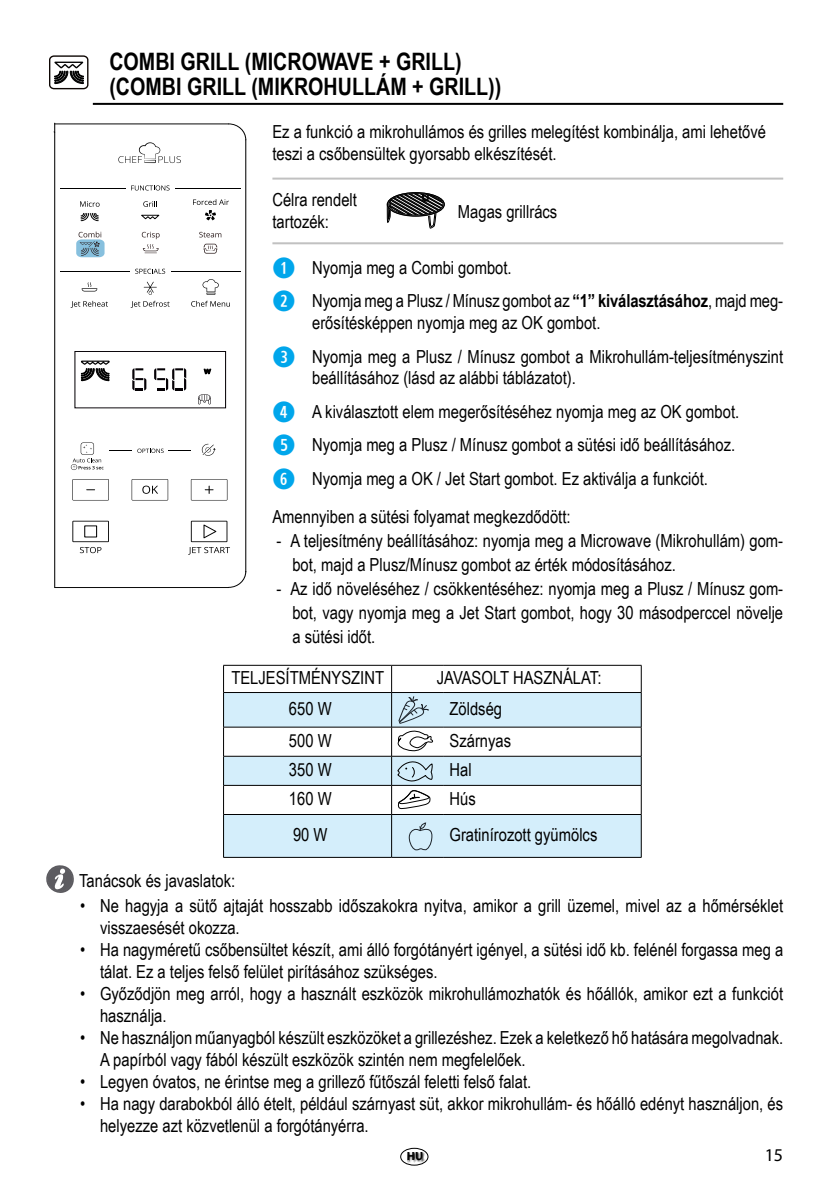
<style>
.page{position:relative;width:840px;height:1191px;background:#fff}
.page>*{position:absolute;margin:0;border:0;box-sizing:border-box;transform-origin:0 0}
.t1{font:700 24px "Arial Narrow";color:#000}
.t2{font:18px/33.6px "Arial Narrow";color:#000}
.t3{font:18px "Arial Narrow";color:#000}
.t4{font:18px "Myriad Pro";color:#000}
.t5{font:700 11.8px "Myriad Pro";color:#000}
.s1{font-family:"Combi Numerals";font-weight:700;font-size:28px;color:#00a6eb}
.s2{font-weight:700}
.s3{font-style:inherit}
</style>
<div class="page">
<div style="left:400px;top:1147px;width:28px;height:18px;border:1px solid #000;border-radius:50%"></div>
<img style="left:406px;top:1149px;width:19px;height:16px">
<hr style="left:245px;top:140px;width:1px;height:432px;background:#000">
<svg style="left:228px;top:571px;width:18px;height:17px"></svg>
<hr style="left:55px;top:587px;width:173px;height:1px;background:#000">
<hr style="left:55px;top:124px;width:173px;height:1px;background:#000">
<svg style="left:228px;top:123px;width:18px;height:17px"></svg>
<hr style="left:54px;top:123px;width:1px;height:464px;background:#000">
<hr style="left:60px;top:188px;width:66px;height:1px;background:#000">
<hr style="left:174px;top:188px;width:66px;height:1px;background:#000">
<hr style="left:60px;top:271px;width:69px;height:1px;background:#000">
<hr style="left:171px;top:271px;width:69px;height:1px;background:#000">
<svg style="left:82px;top:282px;width:15px;height:9px"></svg>
<svg style="left:202px;top:279px;width:17px;height:16px"></svg>
<svg style="left:143px;top:201px;width:14px;height:6px"></svg>
<svg style="left:80px;top:201px;width:19px;height:6px"></svg>
<svg style="left:71px;top:301px;width:37px;height:7px"></svg>
<svg style="left:131px;top:281px;width:38px;height:27px"></svg>
<svg style="left:191px;top:301px;width:39px;height:6px"></svg>
<svg style="left:141px;top:214px;width:18px;height:5px"></svg>
<svg style="left:80px;top:213px;width:19px;height:8px"></svg>
<svg style="left:131px;top:185px;width:38px;height:5px"></svg>
<svg style="left:135px;top:269px;width:30px;height:5px"></svg>
<svg style="left:137px;top:448px;width:54px;height:5px"></svg>
<svg style="left:72px;top:521px;width:37px;height:32px"></svg>
<svg style="left:131px;top:479px;width:37px;height:21px"></svg>
<svg style="left:189px;top:521px;width:41px;height:33px"></svg>
<div style="left:84px;top:525px;width:13px;height:12px;border:1px solid #000"></div>
<svg style="left:191px;top:479px;width:36px;height:21px"></svg>
<svg style="left:72px;top:479px;width:37px;height:21px"></svg>
<svg style="left:193px;top:199px;width:36px;height:21px"></svg>
<svg style="left:118px;top:142px;width:63px;height:21px"></svg>
<svg style="left:202px;top:444px;width:14px;height:12px"></svg>
<svg style="left:199px;top:232px;width:22px;height:5px"></svg>
<svg style="left:142px;top:232px;width:17px;height:21px"></svg>
<svg style="left:76px;top:231px;width:28px;height:26px"></svg>
<svg style="left:203px;top:244px;width:14px;height:10px"></svg>
<div style="left:75px;top:351px;width:151px;height:57px;border:1px solid #050105"></div>
<svg style="left:132px;top:368px;width:14px;height:22px"></svg>
<svg style="left:154px;top:368px;width:32px;height:22px"></svg>
<svg style="left:203px;top:368px;width:9px;height:7px"></svg>
<svg style="left:198px;top:394px;width:12px;height:10px"></svg>
<svg style="left:80px;top:360px;width:30px;height:22px"></svg>
<svg style="left:71px;top:442px;width:32px;height:28px"></svg>
<div style="left:387px;top:193px;width:57px;height:23px;border:1px solid #000;border-radius:50%"></div>
<div style="left:388px;top:194px;width:55px;height:21px;border:1px solid #000;border-radius:50%"></div>
<svg style="left:387px;top:193px;width:55px;height:35px"></svg>
<svg style="left:46px;top:865px;width:28px;height:28px"></svg>
<hr style="left:272px;top:178px;width:510px;height:2px;background:#c1c1c1">
<hr style="left:272px;top:242px;width:510px;height:2px;background:#c1c1c1">
<div style="left:49px;top:55px;width:39px;height:34px;border:1px solid #0d0603;border-radius:4px"></div>
<svg style="left:54px;top:62px;width:30px;height:23px"></svg>
<hr style="left:93px;top:103px;width:689px;height:2px;background:#000">
<div style="left:224px;top:815px;width:416px;height:42px;background:#d4eefb"></div>
<hr style="left:223px;top:814px;width:168px;height:1px;background:#000">
<hr style="left:223px;top:814px;width:1px;height:43px;background:#000">
<hr style="left:391px;top:814px;width:52px;height:1px;background:#000">
<hr style="left:391px;top:814px;width:1px;height:43px;background:#000">
<hr style="left:443px;top:814px;width:198px;height:1px;background:#000">
<hr style="left:640px;top:814px;width:1px;height:43px;background:#000">
<hr style="left:223px;top:857px;width:168px;height:1px;background:#000">
<hr style="left:391px;top:857px;width:52px;height:1px;background:#000">
<hr style="left:443px;top:857px;width:198px;height:1px;background:#000">
<svg style="left:223px;top:665px;width:418px;height:149px"></svg>
<svg style="left:408px;top:822px;width:24px;height:29px"></svg>
<h1 class="t1" style="left:109px;top:43px;width:28px">COMBI</h1>
<h1 class="t1" style="left:180px;top:43px;width:13px">GRILL</h1>
<h1 class="t1" style="left:245px;top:43px;width:37px">(MICROWAVE</h1>
<h1 class="t1" style="left:379px;top:43px;width:84px">+ GRILL)</h1>
<h1 class="t1" style="left:109px;top:68px;width:35px">(COMBI</h1>
<h1 class="t1" style="left:187px;top:68px;width:13px">GRILL</h1>
<h1 class="t1" style="left:251px;top:68px;width:37px">(MIKROHULLÁM</h1>
<h1 class="t1" style="left:412px;top:68px;width:91px">+ GRILL))</h1>
<p class="t2" style="left:272px;top:121px;width:495px;line-height:21.6px">Ez a funkció a mikrohullámos és grilles melegítést kombinálja, ami lehetővé teszi a csőbensültek gyorsabb elkészítését.</p>
<p class="t2" style="left:272px;top:189px;width:86px;line-height:21.6px">Célra rendelt tartozék:</p>
<p class="t2" style="left:457px;top:194px;width:101px">Magas grillrács</p>
<p class="t2" style="left:272px;top:250px;width:512px"><span class="s1">Q</span> Nyomja meg a Combi gombot.<br><span class="s1">W</span> Nyomja meg a Plusz / Mínusz gombot az <span class="s2">“1” KIVÁLASZTÁSÁHOZ</span>, majd meg-</p>
<p class="t2" style="left:272px;top:305px;width:512px;text-indent:40px">erősítésképpen nyomja meg az OK gombot.<br><span class="s1">E</span> Nyomja meg a Plusz / Mínusz gombot a Mikrohullám-teljesítményszint</p>
<p class="t2" style="left:272px;top:360px;width:468px;text-indent:40px">beállításához (lásd az alábbi táblázatot)<span class="s3">.<br></span><span class="s1">R</span> A kiválasztott elem megerősítéséhez nyomja meg az OK gombot<span class="s3">.<br></span><span class="s1">T</span> Nyomja meg a Plusz / Mínusz gombot a sütési idő beállításához<span class="s3">.<br></span><span class="s1">Y</span> Nyomja meg a OK / Jet Start gombot. Ez aktiválja a funkciót.</p>
<p class="t2" style="left:272px;top:499px;width:299px">Amennyiben a sütési folyamat megkezdődött:</p>
<p class="t2" style="left:292px;top:528px;width:492px;line-height:24px;text-indent:-16px">- A teljesítmény beállításához: nyomja meg a Microwave (Mikrohullám) gom&shy;bot, majd a Plusz/Mínusz gombot az érték módosításához.</p>
<p class="t2" style="left:292px;top:576px;width:492px;line-height:24px;text-align:justify;text-indent:-16px">- Az idő növeléséhez / csökkentéséhez: nyomja meg a Plusz / Mínusz gom&shy;bot, vagy nyomja meg a Jet Start gombot, hogy 30 másodperccel növelje a sütési időt.</p>
<p class="t2" style="left:231px;top:660px;width:154px">TELJESÍTMÉNYSZINT</p>
<p class="t2" style="left:436px;top:660px;width:18px">Javasolt</p>
<p class="t2" style="left:512px;top:660px;width:11px">használat</p>
<p class="t2" style="left:597px;top:660px;width:6px">:</p>
<p class="t3" style="left:289px;top:695px;width:44px">650 W</p>
<p class="t2" style="left:449px;top:691px;width:54px">Zöldség</p>
<p class="t3" style="left:289px;top:727px;width:44px">500 W</p>
<p class="t2" style="left:449px;top:723px;width:63px">Szárnyas</p>
<p class="t3" style="left:289px;top:756px;width:44px">350 W</p>
<p class="t2" style="left:449px;top:752px;width:24px">Hal</p>
<p class="t3" style="left:289px;top:785px;width:44px">160 W</p>
<p class="t2" style="left:449px;top:781px;width:28px">Hús</p>
<p class="t3" style="left:293px;top:821px;width:36px">90 W</p>
<p class="t2" style="left:449px;top:817px;width:149px">Gratinírozott gyümölcs</p>
<p class="t2" style="left:79px;top:863px;width:157px">Tanácsok és javaslatok:</p>
<p class="t2" style="left:100px;top:893px;width:684px;line-height:22px;text-indent:-20px">• Ne hagyja a sütő ajtaját hosszabb időszakokra nyitva, amikor a grill üzemel, mivel az a hőmérséklet visszaesését okozza.</p>
<p class="t2" style="left:100px;top:937px;width:684px;line-height:22px;text-indent:-20px">• Ha nagyméretű csőbensültet készít, ami álló forgótányért igényel, a sütési idő kb. felénél forgassa meg a tálat. Ez a teljes felső felület pirításához szükséges.</p>
<p class="t2" style="left:100px;top:981px;width:684px;line-height:22px;text-indent:-20px">• Győződjön meg arról, hogy a használt eszközök mikrohullámozhatók és hőállók, amikor ezt a funkciót használja.</p>
<p class="t2" style="left:100px;top:1025px;width:684px;line-height:22px;text-indent:-20px">• Ne használjon műanyagból készült eszközöket a grillezéshez. Ezek a keletkező hő hatására megolvadnak.<br>A papírból vagy fából készült eszközök szintén nem megfelelőek.</p>
<p class="t2" style="left:80px;top:1063px;width:452px">• Legyen óvatos, ne érintse meg a grillező fűtőszál feletti felső falat.</p>
<p class="t2" style="left:100px;top:1091px;width:684px;line-height:22px;text-indent:-20px">• Ha nagy darabokból álló ételt, például szárnyast süt, akkor mikrohullám- és hőálló edényt használjon, és helyezze azt közvetlenül a forgótányérra.</p>
<p class="t5" style="left:406px;top:1149px;width:18px">HU</p>
<p class="t4" style="left:764px;top:1143px;width:20px">15</p>
</div>
